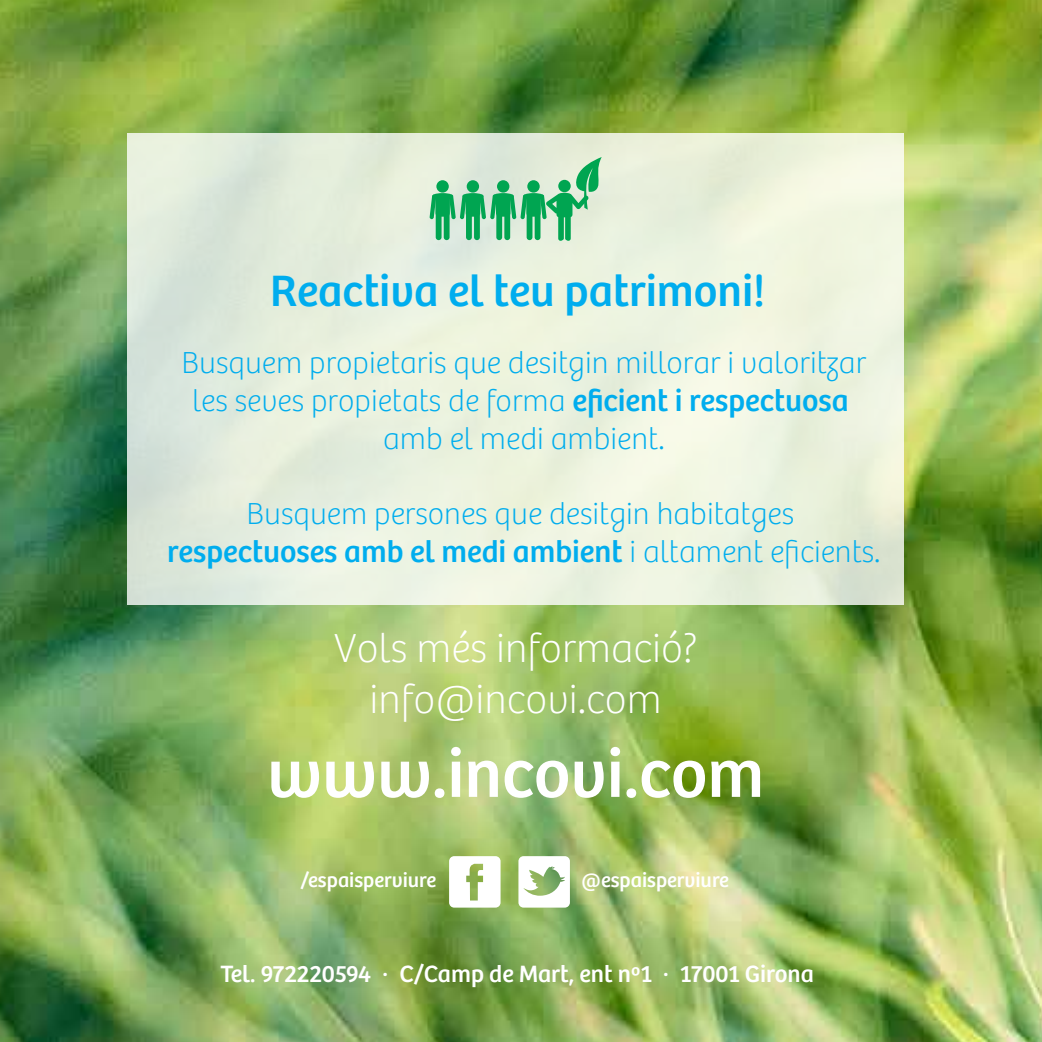
<style>
.page{position:relative;width:1042px;height:1042px;background:#fff}
.page>*{position:absolute;margin:0;border:0;box-sizing:border-box;transform-origin:0 0}
.t1{font:70px "Bree";color:#fff}
.t2{font:45.5px "Bree";color:#00adee}
.t3{font:100 42px/50.4px "Bree";color:#fff;text-align:center}
.t4{font:100 31.5px/37.8px "Bree";color:#00adee;text-align:center}
.t5{font:24.5px "Bree";color:#fff}
.t6{font:21px "Bree";color:#fff}
.s1{font-weight:400}
</style>
<div class="page">
<img style="left:0;top:0;width:1042px;height:1042px">
<svg style="left:128px;top:134px;width:775px;height:471px;background:#e8efde"></svg>
<svg style="left:518px;top:856px;width:52px;height:51px"></svg>
<svg style="left:449px;top:856px;width:51px;height:51px"></svg>
<svg style="left:427px;top:157px;width:175px;height:84px;background:#92d2aa"></svg>
<h2 class="t2" style="left:270px;top:264px;width:497px">Reactiva el teu patrimoni!</h2>
<p class="t4" style="left:181px;top:344px;width:686px">Busquem propietaris que desitgin millorar i valoritzar les seves propietats de forma <span class="s1">eficient i respectuosa </span>amb el medi ambient.</p>
<p class="t4" style="left:167px;top:496px;width:715px">Busquem persones que desitgin habitatges <span class="s1">respectuoses amb el medi ambient</span> i altament eficients.</p>
<h3 class="t3" style="left:334px;top:624px;width:365px">Vols més informació? info@incovi.com</h3>
<h1 class="t1" style="left:267px;top:732px;width:499px">www.incovi.com</h1>
<p class="t6" style="left:300px;top:868px;width:137px">/espaisperviure</p>
<p class="t6" style="left:581px;top:868px;width:149px">@espaisperviure</p>
<p class="t5" style="left:221px;top:960px;width:595px">Tel. 972220594 · C/Camp de Mart, ent nº1 · 17001 Girona</p>
</div>
